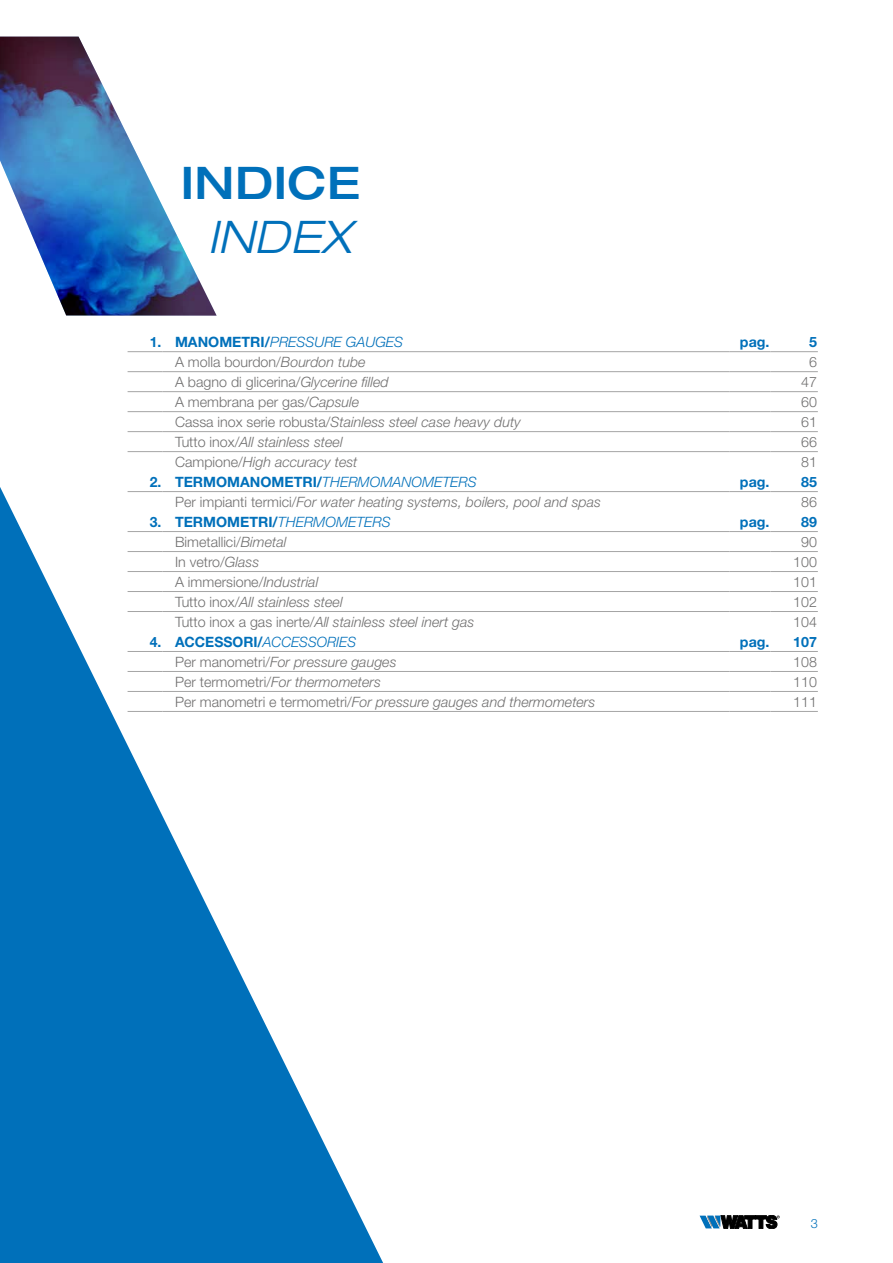
<style>
.page{position:relative;width:893px;height:1263px;background:#fff}
.page>*{position:absolute;margin:0;border:0;box-sizing:border-box;transform-origin:0 0}
.t1{font:500 expanded 45px "Helvetica Neue LT Std";letter-spacing:.01em;color:#0070ba}
.t2{font:italic 300 expanded 45px "Helvetica Neue LT Std";letter-spacing:.01em;color:#0070ba}
.t3{font:italic 300 14.25px "Helvetica Neue LT Std";color:#706f6f}
.t4{font:300 14.25px "Helvetica Neue LT Std";color:#706f6f}
.t5{font:700 14.25px "Helvetica Neue LT Std";color:#0070ba}
.t6{font:italic 300 14.25px "Helvetica Neue LT Std";color:#0070ba}
.t7{font:300 12.75px "Helvetica Neue LT Std";color:#0070ba}
.s1{font-weight:700;font-style:normal}
.s2{font-style:italic}
.s3{font-style:normal}
.s4{font-weight:300;font-style:italic}
</style>
<div class="page">
<svg style="left:700px;top:1215px;width:80px;height:14px"></svg>
<hr style="left:128px;top:351px;width:34px;height:1px;background:#a5a5a5">
<hr style="left:162px;top:351px;width:567px;height:1px;background:#a5a5a5">
<hr style="left:729px;top:351px;width:41px;height:1px;background:#a5a5a5">
<hr style="left:770px;top:351px;width:48px;height:1px;background:#a5a5a5">
<hr style="left:128px;top:371px;width:34px;height:1px;background:#a5a5a5">
<hr style="left:162px;top:371px;width:567px;height:1px;background:#a5a5a5">
<hr style="left:729px;top:371px;width:41px;height:1px;background:#a5a5a5">
<hr style="left:770px;top:371px;width:48px;height:1px;background:#a5a5a5">
<hr style="left:128px;top:391px;width:34px;height:1px;background:#a5a5a5">
<hr style="left:162px;top:391px;width:567px;height:1px;background:#a5a5a5">
<hr style="left:729px;top:391px;width:41px;height:1px;background:#a5a5a5">
<hr style="left:770px;top:391px;width:48px;height:1px;background:#a5a5a5">
<hr style="left:128px;top:411px;width:34px;height:1px;background:#a5a5a5">
<hr style="left:162px;top:411px;width:567px;height:1px;background:#a5a5a5">
<hr style="left:729px;top:411px;width:41px;height:1px;background:#a5a5a5">
<hr style="left:770px;top:411px;width:48px;height:1px;background:#a5a5a5">
<hr style="left:128px;top:431px;width:34px;height:1px;background:#a5a5a5">
<hr style="left:162px;top:431px;width:567px;height:1px;background:#a5a5a5">
<hr style="left:729px;top:431px;width:41px;height:1px;background:#a5a5a5">
<hr style="left:770px;top:431px;width:48px;height:1px;background:#a5a5a5">
<hr style="left:128px;top:451px;width:34px;height:1px;background:#a5a5a5">
<hr style="left:162px;top:451px;width:567px;height:1px;background:#a5a5a5">
<hr style="left:729px;top:451px;width:41px;height:1px;background:#a5a5a5">
<hr style="left:770px;top:451px;width:48px;height:1px;background:#a5a5a5">
<hr style="left:162px;top:491px;width:567px;height:1px;background:#a5a5a5">
<hr style="left:729px;top:491px;width:41px;height:1px;background:#a5a5a5">
<hr style="left:770px;top:491px;width:48px;height:1px;background:#a5a5a5">
<hr style="left:162px;top:531px;width:567px;height:1px;background:#a5a5a5">
<hr style="left:729px;top:531px;width:41px;height:1px;background:#a5a5a5">
<hr style="left:770px;top:531px;width:48px;height:1px;background:#a5a5a5">
<hr style="left:162px;top:551px;width:567px;height:1px;background:#a5a5a5">
<hr style="left:729px;top:551px;width:41px;height:1px;background:#a5a5a5">
<hr style="left:770px;top:551px;width:48px;height:1px;background:#a5a5a5">
<hr style="left:162px;top:571px;width:567px;height:1px;background:#a5a5a5">
<hr style="left:729px;top:571px;width:41px;height:1px;background:#a5a5a5">
<hr style="left:770px;top:571px;width:48px;height:1px;background:#a5a5a5">
<hr style="left:162px;top:591px;width:567px;height:1px;background:#a5a5a5">
<hr style="left:729px;top:591px;width:41px;height:1px;background:#a5a5a5">
<hr style="left:770px;top:591px;width:48px;height:1px;background:#a5a5a5">
<hr style="left:162px;top:611px;width:567px;height:1px;background:#a5a5a5">
<hr style="left:729px;top:611px;width:41px;height:1px;background:#a5a5a5">
<hr style="left:770px;top:611px;width:48px;height:1px;background:#a5a5a5">
<hr style="left:162px;top:651px;width:567px;height:1px;background:#a5a5a5">
<hr style="left:729px;top:651px;width:41px;height:1px;background:#a5a5a5">
<hr style="left:770px;top:651px;width:48px;height:1px;background:#a5a5a5">
<hr style="left:162px;top:671px;width:567px;height:1px;background:#a5a5a5">
<hr style="left:729px;top:671px;width:41px;height:1px;background:#a5a5a5">
<hr style="left:770px;top:671px;width:48px;height:1px;background:#a5a5a5">
<hr style="left:162px;top:691px;width:567px;height:1px;background:#a5a5a5">
<hr style="left:729px;top:691px;width:41px;height:1px;background:#a5a5a5">
<hr style="left:770px;top:691px;width:48px;height:1px;background:#a5a5a5">
<hr style="left:162px;top:711px;width:567px;height:1px;background:#a5a5a5">
<hr style="left:729px;top:711px;width:41px;height:1px;background:#a5a5a5">
<hr style="left:770px;top:711px;width:48px;height:1px;background:#a5a5a5">
<img style="left:0;top:37px;width:217px;height:279px">
<svg style="left:0;top:487px;width:383px;height:776px"></svg>
<h1 class="t1" style="left:181px;top:155px;width:181px">INDICE</h1>
<h1 class="t2" style="left:208px;top:210px;width:145px">INDEX</h1>
<p class="t6" style="left:150px;top:333px;width:255px"><span class="s1">1. MANOMETRI/</span>PRESSURE GAUGES</p>
<p class="t5" style="left:740px;top:333px;width:31px">pag.</p>
<p class="t5" style="left:809px;top:333px;width:9px">5</p>
<p class="t4" style="left:175px;top:353px;width:192px">A molla bourdon/<span class="s2">Bourdon tube</span></p>
<p class="t4" style="left:809px;top:353px;width:9px">6</p>
<p class="t4" style="left:175px;top:373px;width:215px">A bagno di glicerina/<span class="s2">Glycerine filled</span></p>
<p class="t4" style="left:801px;top:373px;width:17px">47</p>
<p class="t4" style="left:175px;top:393px;width:186px">A membrana per gas/<span class="s2">Capsule</span></p>
<p class="t4" style="left:801px;top:393px;width:17px">60</p>
<p class="t3" style="left:175px;top:413px;width:347px"><span class="s3">Cassa inox serie robusta/</span>Stainless steel case heavy duty</p>
<p class="t4" style="left:801px;top:413px;width:17px">61</p>
<p class="t3" style="left:175px;top:433px;width:169px"><span class="s3">Tutto inox/</span>All stainless steel</p>
<p class="t4" style="left:801px;top:433px;width:17px">66</p>
<p class="t3" style="left:175px;top:453px;width:184px"><span class="s3">Campione/</span>High accuracy test</p>
<p class="t4" style="left:801px;top:453px;width:17px">81</p>
<p class="t5" style="left:150px;top:473px;width:328px">2. TERMOMANOMETRI/<span class="s4">THERMOMANOMETERS</span></p>
<p class="t5" style="left:740px;top:473px;width:31px">pag.</p>
<p class="t5" style="left:801px;top:473px;width:17px">85</p>
<p class="t3" style="left:175px;top:493px;width:427px"><span class="s3">Per impianti termici/</span>For water heating systems, boilers, pool and spas</p>
<p class="t4" style="left:801px;top:493px;width:17px">86</p>
<p class="t5" style="left:150px;top:513px;width:242px">3. TERMOMETRI/<span class="s4">THERMOMETERS</span></p>
<p class="t5" style="left:740px;top:513px;width:31px">pag.</p>
<p class="t5" style="left:801px;top:513px;width:17px">89</p>
<p class="t4" style="left:175px;top:533px;width:113px">Bimetallici/<span class="s2">Bimetal</span></p>
<p class="t4" style="left:801px;top:533px;width:17px">90</p>
<p class="t4" style="left:175px;top:553px;width:86px">In vetro/<span class="s2">Glass</span></p>
<p class="t4" style="left:793px;top:553px;width:25px">100</p>
<p class="t4" style="left:175px;top:573px;width:145px">A immersione/<span class="s2">Industrial</span></p>
<p class="t4" style="left:793px;top:573px;width:25px">101</p>
<p class="t3" style="left:175px;top:593px;width:169px"><span class="s3">Tutto inox/</span>All stainless steel</p>
<p class="t4" style="left:793px;top:593px;width:25px">102</p>
<p class="t3" style="left:175px;top:613px;width:301px"><span class="s3">Tutto inox a gas inerte/</span>All stainless steel inert gas</p>
<p class="t4" style="left:793px;top:613px;width:25px">104</p>
<p class="t5" style="left:150px;top:633px;width:208px">4. ACCESSORI/<span class="s4">ACCESSORIES</span></p>
<p class="t5" style="left:740px;top:633px;width:31px">pag.</p>
<p class="t5" style="left:793px;top:633px;width:25px">107</p>
<p class="t3" style="left:175px;top:653px;width:223px"><span class="s3">Per manometri/</span>For pressure gauges</p>
<p class="t4" style="left:793px;top:653px;width:25px">108</p>
<p class="t3" style="left:175px;top:673px;width:207px"><span class="s3">Per termometri/</span>For thermometers</p>
<p class="t4" style="left:793px;top:673px;width:25px">110</p>
<p class="t3" style="left:175px;top:693px;width:422px"><span class="s3">Per manometri e termometri/</span>For pressure gauges and thermometers</p>
<p class="t4" style="left:793px;top:693px;width:25px">111</p>
<p class="t7" style="left:811px;top:1215px;width:9px">3</p>
</div>
